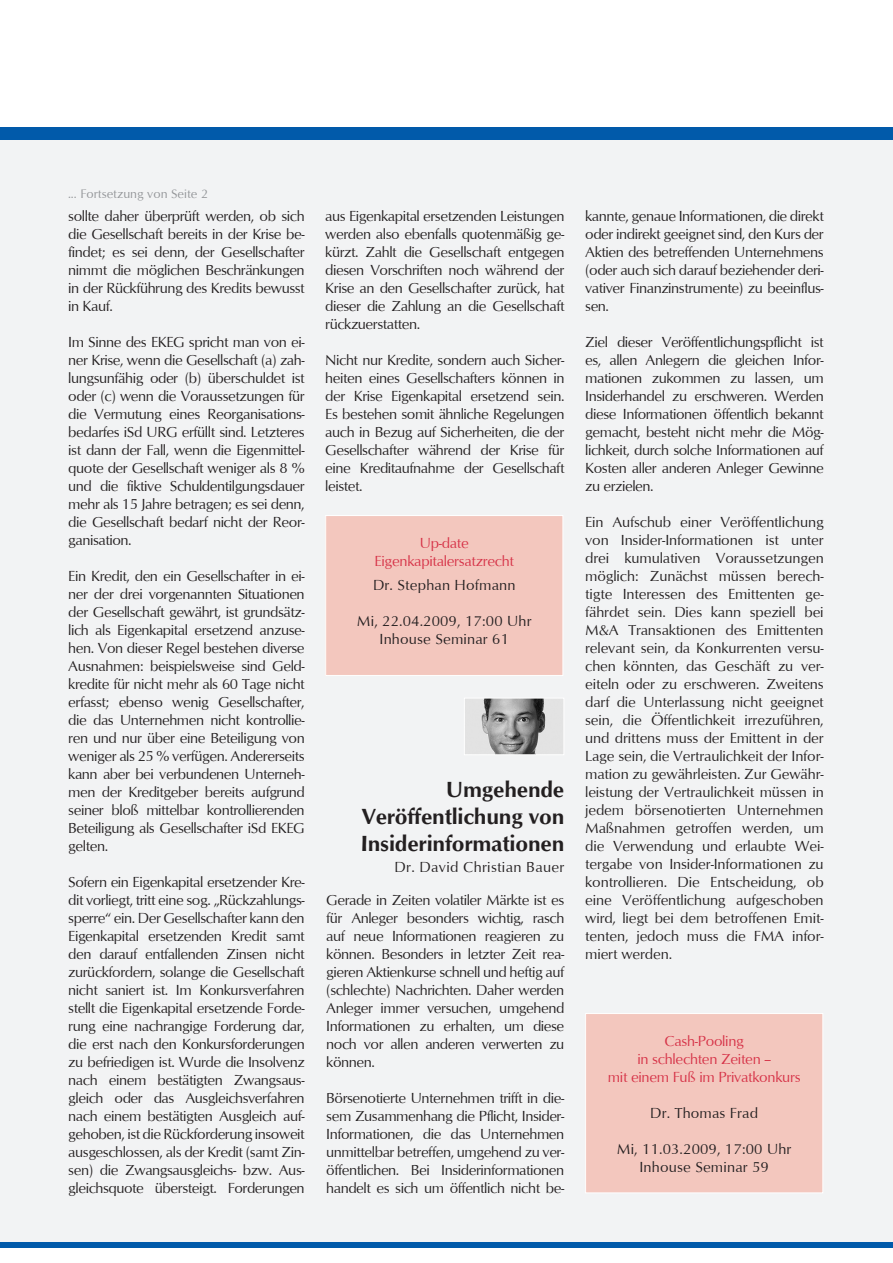
<style>
.page{position:relative;width:893px;height:1263px;background:#fff}
.page>*{position:absolute;margin:0;border:0;box-sizing:border-box;transform-origin:0 0}
.t1{font:700 22.5px/27px "Optimum";letter-spacing:-.01em;color:#231f20;text-align:justify}
.t2{font:15px/18px "Optimum";letter-spacing:-.03em;color:#231f20;text-align:justify}
.t3{font:15px/18px "Optimum";letter-spacing:.01em;color:#231f20;text-align:center}
.t4{font:15px/18px "Optimum";letter-spacing:-.02em;color:#d63247;text-align:center}
.t5{font:15px "Optimum";letter-spacing:.02em;color:#231f20}
.t6{font:12.75px "Optimum";color:#939598}
</style>
<div class="page">
<div style="left:0;top:133px;width:893px;height:1112px;background:#f2f3f4"></div>
<div style="left:0;top:127px;width:893px;height:13px;background:#015aaa"></div>
<div style="left:0;top:1242px;width:893px;height:5px;background:#015aaa"></div>
<div style="left:326px;top:516px;width:237px;height:159px;background:#f3c7be"></div>
<div style="left:325px;top:515px;width:238px;height:161px;border:1px solid #fff"></div>
<img style="left:466px;top:700px;width:96px;height:53px">
<div style="left:464px;top:698px;width:100px;height:57px;border:1px solid #fff"></div>
<div style="left:586px;top:1013px;width:237px;height:180px;background:#f3c7be"></div>
<div style="left:585px;top:1013px;width:238px;height:180px;border:1px solid #fff"></div>
<p class="t6" style="left:68px;top:187px;width:142px">... Fortsetzung von Seite 2</p>
<p class="t2" style="left:68px;top:206px;width:238px">sollte daher überprüft werden, ob sich die Gesellschaft bereits in der Krise be&shy;findet; es sei denn, der Gesellschafter nimmt die möglichen Beschränkungen in der Rückführung des Kredits bewusst in Kauf.</p>
<p class="t2" style="left:68px;top:332px;width:238px">Im Sinne des EKEG spricht man von ei&shy;ner Krise, wenn die Gesellschaft (a) zah&shy;lungsunfähig oder (b) überschuldet ist oder (c) wenn die Voraussetzungen für die Vermutung eines Reorganisations&shy;bedarfes iSd URG erfüllt sind. Letzteres ist dann der Fall, wenn die Eigenmittel&shy;quote der Gesellschaft weniger als 8 % und die fiktive Schuldentilgungsdauer mehr als 15 Jahre betragen; es sei denn, die Gesellschaft bedarf nicht der Reor&shy;ganisation.</p>
<p class="t2" style="left:68px;top:566px;width:238px">Ein Kredit, den ein Gesellschafter in ei&shy;ner der drei vorgenannten Situationen der Gesellschaft gewährt, ist grundsätz&shy;lich als Eigenkapital ersetzend anzuse&shy;hen. Von dieser Regel bestehen diverse Ausnahmen: beispielsweise sind Geld&shy;kredite für nicht mehr als 60 Tage nicht erfasst; ebenso wenig Gesellschafter, die das Unternehmen nicht kontrollie&shy;ren und nur über eine Beteiligung von weniger als 25 % verfügen. Andererseits kann aber bei verbundenen Unterneh&shy;men der Kreditgeber bereits aufgrund seiner bloß mittelbar kontrollierenden Beteiligung als Gesellschafter iSd EKEG gelten.</p>
<p class="t2" style="left:68px;top:872px;width:238px">Sofern ein Eigenkapital ersetzender Kre&shy;dit vorliegt, tritt eine sog. „Rückzahlungs&shy;sperre“ ein. Der Gesellschafter kann den Eigenkapital ersetzenden Kredit samt den darauf entfallenden Zinsen nicht zurückfordern, solange die Gesellschaft nicht saniert ist. Im Konkursverfahren stellt die Eigenkapital ersetzende Forde&shy;rung eine nachrangige Forderung dar, die erst nach den Konkursforderungen zu befriedigen ist. Wurde die Insolvenz nach einem bestätigten Zwangsaus&shy;gleich oder das Ausgleichsverfahren nach einem bestätigten Ausgleich auf&shy;gehoben, ist die Rückforderung insoweit ausgeschlossen, als der Kredit (samt Zin&shy;sen) die Zwangsausgleichs- bzw. Aus&shy;gleichsquote übersteigt. Forderungen</p>
<p class="t2" style="left:325px;top:206px;width:241px">aus Eigenkapital ersetzenden Leistungen werden also ebenfalls quotenmäßig ge&shy;kürzt. Zahlt die Gesellschaft entgegen diesen Vorschriften noch während der Krise an den Gesellschafter zurück, hat dieser die Zahlung an die Gesellschaft rückzuerstatten.</p>
<p class="t2" style="left:325px;top:350px;width:241px">Nicht nur Kredite, sondern auch Sicher&shy;heiten eines Gesellschafters können in der Krise Eigenkapital ersetzend sein.<br>Es bestehen somit ähnliche Regelungen auch in Bezug auf Sicherheiten, die der Gesellschafter während der Krise für eine Kreditaufnahme der Gesellschaft leistet.</p>
<p class="t4" style="left:375px;top:534px;width:141px">Up-date<br>Eigenkapitalersatzrecht</p>
<p class="t3" style="left:373px;top:576px;width:144px">Dr. Stephan Hofmann</p>
<p class="t3" style="left:357px;top:612px;width:176px">Mi, 22.04.2009, 17:00 Uhr<br>Inhouse Seminar 61</p>
<h1 class="t1" style="left:361px;top:775px;width:205px;text-indent:86px">Umgehende Veröffentlichung von Insiderinformationen</h1>
<p class="t5" style="left:394px;top:858px;width:171px">Dr. David Christian Bauer</p>
<p class="t2" style="left:326px;top:890px;width:240px">Gerade in Zeiten volatiler Märkte ist es für Anleger besonders wichtig, rasch auf neue Informationen reagieren zu können. Besonders in letzter Zeit rea&shy;gieren Aktienkurse schnell und heftig auf (schlechte) Nachrichten. Daher werden Anleger immer versuchen, umgehend Informationen zu erhalten, um diese noch vor allen anderen verwerten zu können.</p>
<p class="t2" style="left:326px;top:1088px;width:240px">Börsenotierte Unternehmen trifft in die&shy;sem Zusammenhang die Pflicht, Insider-Informationen, die das Unternehmen unmittelbar betreffen, umgehend zu ver&shy;öffentlichen. Bei Insiderinformationen handelt es sich um öffentlich nicht be-</p>
<p class="t2" style="left:585px;top:206px;width:240px">kannte, genaue Informationen, die direkt oder indirekt geeignet sind, den Kurs der Aktien des betreffenden Unternehmens (oder auch sich darauf beziehender deri&shy;vativer Finanzinstrumente) zu beeinflus&shy;sen.</p>
<p class="t2" style="left:585px;top:332px;width:240px">Ziel dieser Veröffentlichungspflicht ist es, allen Anlegern die gleichen Infor&shy;mationen zukommen zu lassen, um Insiderhandel zu erschweren. Werden diese Informationen öffentlich bekannt gemacht, besteht nicht mehr die Mög&shy;lichkeit, durch solche Informationen auf Kosten aller anderen Anleger Gewinne zu erzielen.</p>
<p class="t2" style="left:585px;top:512px;width:240px">Ein Aufschub einer Veröffentlichung von Insider-Informationen ist unter drei kumulativen Voraussetzungen möglich: Zunächst müssen berech&shy;tigte Interessen des Emittenten ge&shy;fährdet sein. Dies kann speziell bei M&amp;A Transaktionen des Emittenten relevant sein, da Konkurrenten versu&shy;chen könnten, das Geschäft zu ver&shy;eiteln oder zu erschweren. Zweitens darf die Unterlassung nicht geeignet sein, die Öffentlichkeit irrezuführen, und drittens muss der Emittent in der Lage sein, die Vertraulichkeit der Infor&shy;mation zu gewährleisten. Zur Gewähr&shy;leistung der Vertraulichkeit müssen in jedem börsenotierten Unternehmen Maßnahmen getroffen werden, um die Verwendung und erlaubte Wei&shy;tergabe von Insider-Informationen zu kontrollieren. Die Entscheidung, ob eine Veröffentlichung aufgeschoben wird, liegt bei dem betroffenen Emit&shy;tenten, jedoch muss die FMA infor&shy;miert werden.</p>
<p class="t4" style="left:608px;top:1032px;width:194px">Cash-Pooling<br>in schlechten Zeiten -<br>mit einem Fuß im Privatkonkurs</p>
<p class="t3" style="left:650px;top:1104px;width:109px">Dr. Thomas Frad</p>
<p class="t3" style="left:617px;top:1140px;width:176px">Mi, 11.03.2009, 17:00 Uhr<br>Inhouse Seminar 59</p>
</div>
